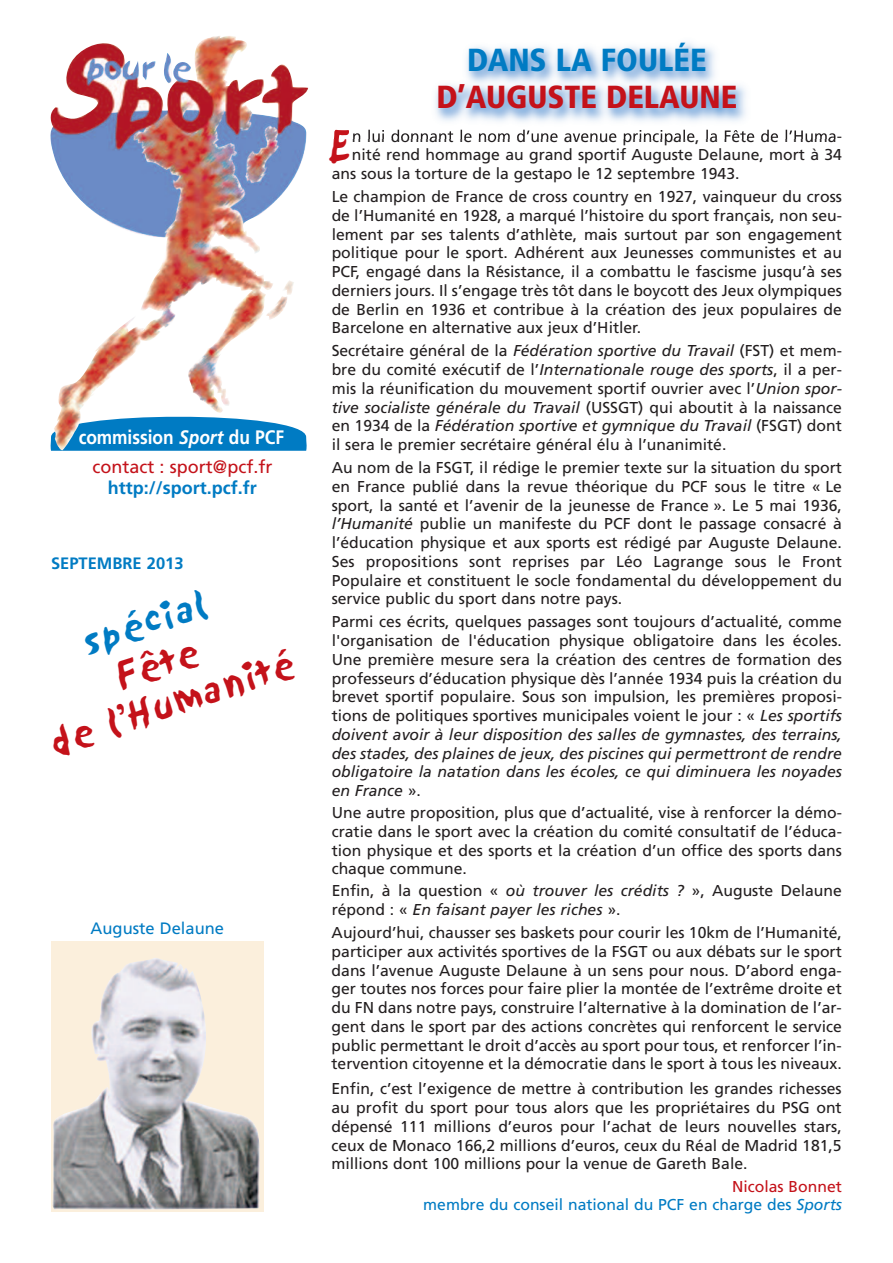
<style>
.page{position:relative;width:893px;height:1263px;background:#fff}
.page>*{position:absolute;margin:0;border:0;box-sizing:border-box;transform-origin:0 0}
.t1{font:37.2px "Sand";color:#c4121a;scale:.8 1}
.t2{font:34.5px/41.4px "Sand";color:#c4121a;text-align:center}
.t3{font:34.5px "Sand";color:#007bc3}
.t4{font:900 condensed 31.8px "Frutiger";color:#c4121a}
.t5{font:900 condensed 31.8px "Frutiger";color:#007bc3}
.t6{font:700 19.5px "Frutiger";color:#fff;scale:.89 1}
.t7{font:18px "Frutiger";color:#c4121a}
.t8{font:700 18px "Frutiger";color:#007bc3}
.t9{font:16.5px "Frutiger";color:#007bc3}
.t10{font:700 16.5px "Frutiger";color:#007bc3}
.t11{font:15.75px/18.8px "Frutiger";color:#231f20;text-align:justify}
.t12{font:15.75px/18px "Frutiger";color:#007bc3;text-align:right}
.s1{font-style:italic}
.s2{color:#c4121a}
</style>
<div class="page">
<svg style="left:50px;top:432px;width:257px;height:19px"></svg>
<img style="left:54px;top:36px;width:254px;height:414px">
<img style="left:335px;top:42px;width:507px;height:97px">
<img style="left:334px;top:130px;width:15px;height:9px">
<img style="left:353px;top:130px;width:172px;height:9px">
<div style="left:51px;top:942px;width:213px;height:270px;background:#fbefdc"></div>
<img style="left:52px;top:958px;width:208px;height:252px">
<p class="t6" style="left:79px;top:429px;width:232px">commission <span class="s1">Sport</span> du PCF</p>
<p class="t7" style="left:92px;top:459px;width:181px">contact : sport@pcf.fr</p>
<p class="t8" style="left:108px;top:480px;width:150px">http://sport.pcf.fr</p>
<p class="t10" style="left:51px;top:556px;width:134px">SEPTEMBRE 2013</p>
<h2 class="t3" style="left:76px;top:624px;width:131px;rotate:-19deg">spécial</h2>
<h2 class="t2" style="left:29px;top:686px;width:259px;rotate:-19deg">Fête<br>de l’Humanité</h2>
<p class="t9" style="left:91px;top:921px;width:135px">Auguste Delaune</p>
<h3 class="t5" style="left:467px;top:47px;width:241px">DANS LA FOULÉE</h3>
<h3 class="t4" style="left:436px;top:84px;width:302px">D’AUGUSTE DELAUNE</h3>
<h1 class="t1" style="left:332px;top:123px;width:23px">E</h1>
<p class="t11" style="left:352px;top:128px;width:491px">n lui donnant le nom d’une avenue principale, la Fête de l’Huma-</p>
<p class="t11" style="left:352px;top:147px;width:491px">nité rend hommage au grand sportif Auguste Delaune, mort à 34</p>
<p class="t11" style="left:332px;top:165px;width:409px">ans sous la torture de la gestapo le 12 septembre 1943.</p>
<p class="t11" style="left:332px;top:188px;width:512px">Le champion de France de cross country en 1927, vainqueur du cross de l’Humanité en 1928, a marqué l’histoire du sport français, non seu&shy;lement par ses talents d’athlète, mais surtout par son engagement politique pour le sport. Adhérent aux Jeunesses communistes et au PCF, engagé dans la Résistance, il a combattu le fascisme jusqu’à ses derniers jours. Il s’engage très tôt dans le boycott des Jeux olympiques de Berlin en 1936 et contribue à la création des jeux populaires de Barcelone en alternative aux jeux d’Hitler.</p>
<p class="t11" style="left:332px;top:343px;width:512px">Secrétaire général de la <span class="s1">Fédération sportive du Travail</span> (FST) et mem&shy;bre du comité exécutif de l’<span class="s1">Internationale rouge des sports</span>, il a per&shy;mis la réunification du mouvement sportif ouvrier avec l’<span class="s1">Union spor&shy;tive socialiste générale du Travail</span> (USSGT) qui aboutit à la naissance en 1934 de la <span class="s1">Fédération sportive et gymnique du Travail</span> (FSGT) dont il sera le premier secrétaire général élu à l’unanimité.</p>
<p class="t11" style="left:332px;top:459px;width:512px">Au nom de la FSGT, il rédige le premier texte sur la situation du sport en France publié dans la revue théorique du PCF sous le titre « Le sport, la santé et l’avenir de la jeunesse de France ». Le 5 mai 1936, <span class="s1">l’Humanité</span> publie un manifeste du PCF dont le passage consacré à l’éducation physique et aux sports est rédigé par Auguste Delaune.<br>Ses propositions sont reprises par Léo Lagrange sous le Front Populaire et constituent le socle fondamental du développement du service public du sport dans notre pays.</p>
<p class="t11" style="left:332px;top:614px;width:512px">Parmi ces écrits, quelques passages sont toujours d’actualité, comme l'organisation de l'éducation physique obligatoire dans les écoles.<br>Une première mesure sera la création des centres de formation des professeurs d’éducation physique dès l’année 1934 puis la création du brevet sportif populaire. Sous son impulsion, les premières proposi&shy;tions de politiques sportives municipales voient le jour : « <span class="s1">Les sportifs doivent avoir à leur disposition des salles de gymnastes, des terrains, des stades, des plaines de jeux, des piscines qui permettront de rendre obligatoire la natation dans les écoles, ce qui diminuera les noyades en France</span> ».</p>
<p class="t11" style="left:332px;top:804px;width:512px">Une autre proposition, plus que d’actualité, vise à renforcer la démo&shy;cratie dans le sport avec la création du comité consultatif de l’éduca&shy;tion physique et des sports et la création d’un office des sports dans chaque commune.</p>
<p class="t11" style="left:332px;top:883px;width:512px">Enfin, à la question « <span class="s1">où trouver les crédits ?</span> », Auguste Delaune répond : « <span class="s1">En faisant payer les riches</span> ».</p>
<p class="t11" style="left:331px;top:924px;width:512px">Aujourd’hui, chausser ses baskets pour courir les 10km de l’Humanité, participer aux activités sportives de la FSGT ou aux débats sur le sport dans l’avenue Auguste Delaune à un sens pour nous. D’abord enga&shy;ger toutes nos forces pour faire plier la montée de l’extrême droite et du FN dans notre pays, construire l’alternative à la domination de l’ar&shy;gent dans le sport par des actions concrètes qui renforcent le service public permettant le droit d’accès au sport pour tous, et renforcer l’in&shy;tervention citoyenne et la démocratie dans le sport à tous les niveaux.</p>
<p class="t11" style="left:331px;top:1081px;width:512px">Enfin, c’est l’exigence de mettre à contribution les grandes richesses au profit du sport pour tous alors que les propriétaires du PSG ont dépensé 111 millions d’euros pour l’achat de leurs nouvelles stars, ceux de Monaco 166,2 millions d’euros, ceux du Réal de Madrid 181,5 millions dont 100 millions pour la venue de Gareth Bale.</p>
<p class="t12" style="left:423px;top:1178px;width:420px"><span class="s2">Nicolas Bonnet<br></span>membre du conseil national du PCF en charge des <span class="s1">Sports</span></p>
</div>
